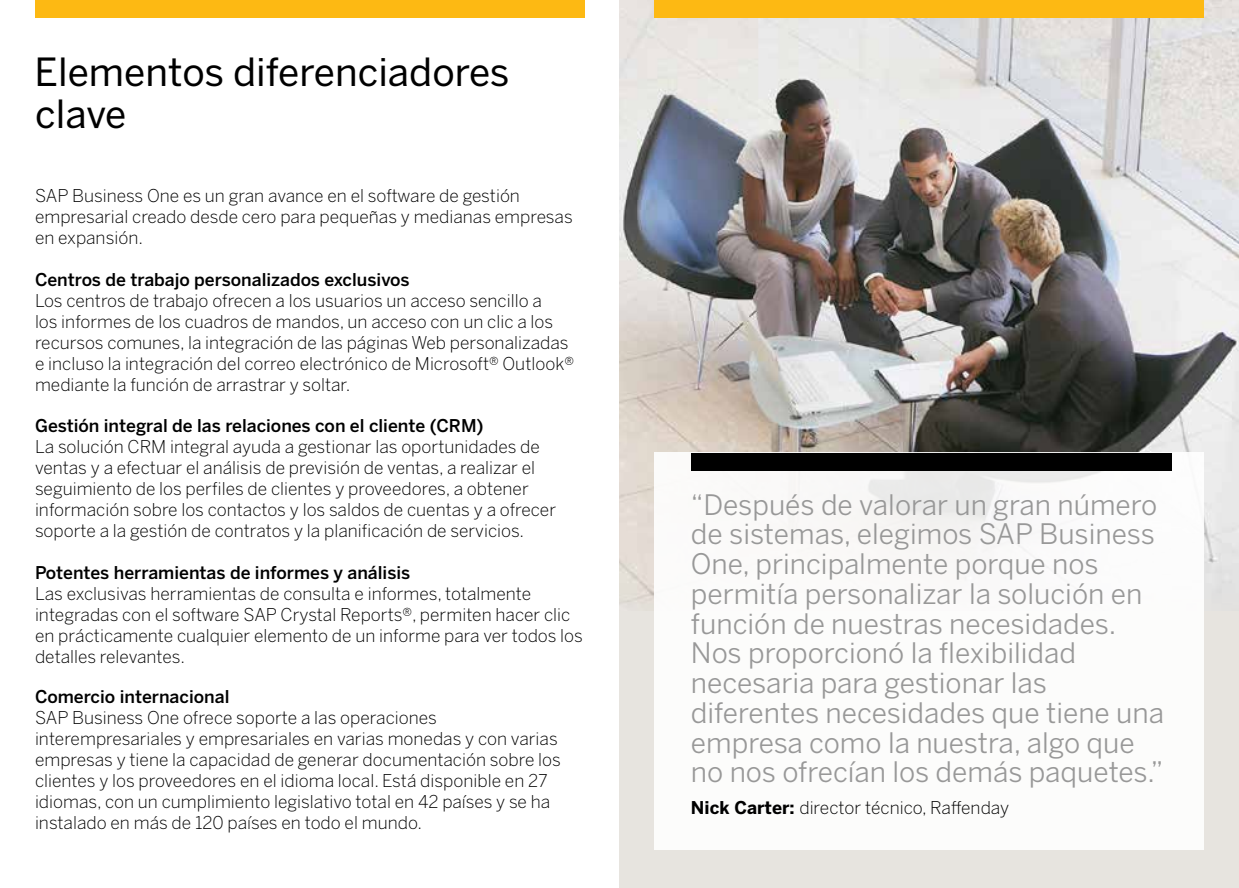
<style>
.page{position:relative;width:1239px;height:888px;background:#fff}
.page>*{position:absolute;margin:0;border:0;box-sizing:border-box;transform-origin:0 0}
.t1{font:38.5px/42px "Benton Sans";color:#000}
.t2{font:28px/29.8px "Benton Sans";color:#989898}
.t3{font:300 17.5px/21px "Benton Sans";color:#000}
.t4{font:500 17.5px "Benton Sans";color:#000}
.s1{font-weight:700}
</style>
<div class="page">
<div style="left:620px;top:534px;width:619px;height:353px;background:#e7e4df"></div>
<img style="left:620px;top:0;width:619px;height:604px">
<div style="left:654px;top:452px;width:550px;height:397px;background:#fff"></div>
<div style="left:691px;top:452px;width:480px;height:18px;background:#000"></div>
<div style="left:654px;top:0;width:550px;height:18px;background:#fdb913"></div>
<div style="left:35px;top:0;width:549px;height:18px;background:#fdb913"></div>
<h1 class="t1" style="left:35px;top:51px;width:477px">Elementos diferenciadores clave</h1>
<p class="t3" style="left:35px;top:185px;width:539px">SAP Business One es un gran avance en el software de gestión empresarial creado desde cero para pequeñas y medianas empresas en expansión.</p>
<p class="t4" style="left:35px;top:269px;width:376px">Centros de trabajo personalizados exclusivos</p>
<p class="t3" style="left:35px;top:290px;width:541px">Los centros de trabajo ofrecen a los usuarios un acceso sencillo a<br>los informes de los cuadros de mandos, un acceso con un clic a los recursos comunes, la integración de las páginas Web personalizadas e incluso la integración del correo electrónico de Microsoft® Outlook® mediante la función de arrastrar y soltar.</p>
<p class="t4" style="left:35px;top:414px;width:450px">Gestión integral de las relaciones con el cliente (CRM)</p>
<p class="t3" style="left:35px;top:435px;width:523px">La solución CRM integral ayuda a gestionar las oportunidades de ventas y a efectuar el análisis de previsión de ventas, a realizar el seguimiento de los perfiles de clientes y proveedores, a obtener información sobre los contactos y los saldos de cuentas y a ofrecer soporte a la gestión de contratos y la planificación de servicios.</p>
<p class="t4" style="left:35px;top:561px;width:377px">Potentes herramientas de informes y análisis</p>
<p class="t3" style="left:35px;top:582px;width:549px">Las exclusivas herramientas de consulta e informes, totalmente integradas con el software SAP Crystal Reports®, permiten hacer clic en prácticamente cualquier elemento de un informe para ver todos los detalles relevantes.</p>
<p class="t4" style="left:35px;top:686px;width:196px">Comercio internacional</p>
<p class="t3" style="left:35px;top:706px;width:527px">SAP Business One ofrece soporte a las operaciones interempresariales y empresariales en varias monedas y con varias empresas y tiene la capacidad de generar documentación sobre los clientes y los proveedores en el idioma local. Está disponible en 27 idiomas, con un cumplimiento legislativo total en 42 países y se ha instalado en más de 120 países en todo el mundo.</p>
<p class="t2" style="left:691px;top:489px;width:475px">“Después de valorar un gran número de sistemas, elegimos SAP Business One, principalmente porque nos permitía personalizar la solución en función de nuestras necesidades.<br>Nos proporcionó la flexibilidad necesaria para gestionar las diferentes necesidades que tiene una empresa como la nuestra, algo que no nos ofrecían los demás paquetes.”</p>
<p class="t3" style="left:691px;top:796px;width:320px"><span class="s1">Nick Carter:</span> director técnico, Raffenday</p>
</div>
